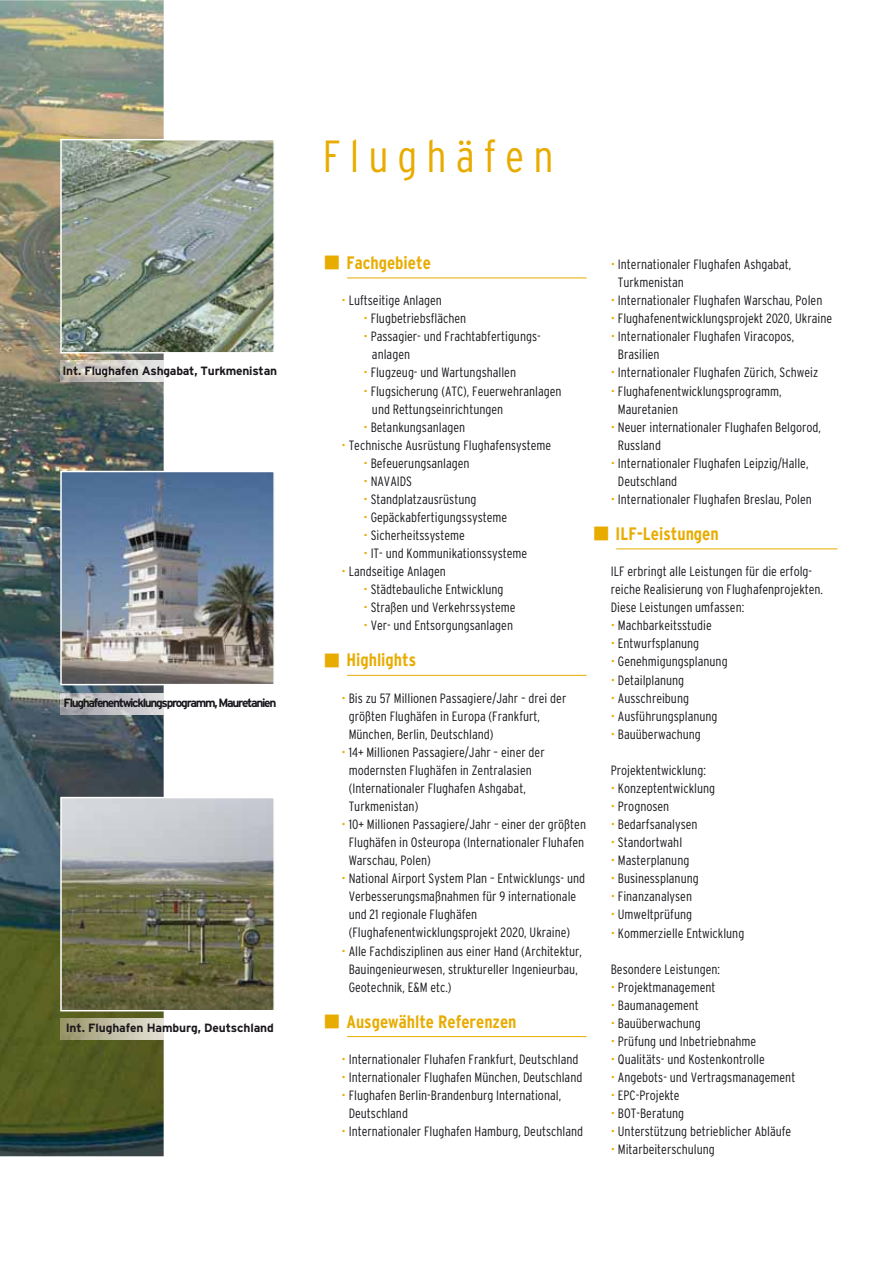
<style>
.page{position:relative;width:893px;height:1263px;background:#fff}
.page>*{position:absolute;margin:0;border:0;box-sizing:border-box;transform-origin:0 0}
.t1{font:300 condensed 45px "Interstate";letter-spacing:.2em;color:#e8ac00}
.t2{font:700 condensed 18px "Interstate";color:#e8ac00}
.t3{font:300 condensed 13.5px/18px "Interstate";color:#1a171c}
.t4{font:700 12px "Interstate";letter-spacing:-.02em;color:#1a171c}
.t5{font:700 12px "Interstate";letter-spacing:-.11em;color:#1a171c}
.s1{color:#e8ac00}
</style>
<div class="page">
<img style="left:0;top:0;width:164px;height:1156px">
<img style="left:63px;top:800px;width:209px;height:208px">
<div style="left:60px;top:797px;width:215px;height:214px;border:2px solid #fff"></div>
<img style="left:60px;top:1018px;width:104px;height:21px">
<img style="left:63px;top:474px;width:209px;height:208px">
<div style="left:60px;top:471px;width:215px;height:214px;border:2px solid #fff"></div>
<img style="left:60px;top:693px;width:104px;height:21px">
<img style="left:63px;top:142px;width:209px;height:209px">
<div style="left:60px;top:139px;width:215px;height:215px;border:2px solid #fff"></div>
<img style="left:60px;top:360px;width:104px;height:22px">
<hr style="left:616px;top:549px;width:221px;height:1px;background:#e8ac00">
<hr style="left:347px;top:278px;width:240px;height:1px;background:#e8ac00">
<hr style="left:347px;top:675px;width:240px;height:1px;background:#e8ac00">
<hr style="left:347px;top:1036px;width:240px;height:1px;background:#e8ac00">
<p class="t4" style="left:62px;top:366px;width:216px">Int. Flughafen Ashgabat, Turkmenistan</p>
<p class="t5" style="left:64px;top:698px;width:214px">Flughafenentwicklungsprogramm, Mauretanien</p>
<p class="t4" style="left:66px;top:1024px;width:210px">Int. Flughafen Hamburg, Deutschland</p>
<h1 class="t1" style="left:323px;top:139px;width:232px">Flughäfen</h1>
<h2 class="t2" style="left:346px;top:252px;width:86px">Fachgebiete</h2>
<p class="t3" style="left:341px;top:293px;width:102px"><span class="s1">•</span> Luftseitige Anlagen</p>
<p class="t3" style="left:363px;top:311px;width:104px"><span class="s1">•</span> Flugbetriebsflächen</p>
<p class="t3" style="left:372px;top:329px;width:170px;text-indent:-9px"><span class="s1">•</span> Passagier- und Frachtabfertigungs&shy;anlagen</p>
<p class="t3" style="left:363px;top:365px;width:154px"><span class="s1">•</span> Flugzeug- und Wartungshallen</p>
<p class="t3" style="left:372px;top:383px;width:191px;text-indent:-9px"><span class="s1">•</span> Flugsicherung (ATC), Feuerwehranlagen und Rettungseinrichtungen</p>
<p class="t3" style="left:363px;top:419px;width:103px"><span class="s1">•</span> Betankungsanlagen</p>
<p class="t3" style="left:341px;top:437px;width:211px"><span class="s1">•</span> Technische Ausrüstung Flughafensysteme</p>
<p class="t3" style="left:363px;top:455px;width:108px"><span class="s1">•</span> Befeuerungsanlagen</p>
<p class="t3" style="left:363px;top:473px;width:50px"><span class="s1">•</span> NAVAIDS</p>
<p class="t3" style="left:363px;top:491px;width:114px"><span class="s1">•</span> Standplatzausrüstung</p>
<p class="t3" style="left:363px;top:509px;width:145px"><span class="s1">•</span> Gepäckabfertigungssysteme</p>
<p class="t3" style="left:363px;top:527px;width:103px"><span class="s1">•</span> Sicherheitssysteme</p>
<p class="t3" style="left:363px;top:546px;width:165px"><span class="s1">•</span> IT- und Kommunikationssysteme</p>
<p class="t3" style="left:341px;top:564px;width:106px"><span class="s1">•</span> Landseitige Anlagen</p>
<p class="t3" style="left:363px;top:582px;width:141px"><span class="s1">•</span> Städtebauliche Entwicklung</p>
<p class="t3" style="left:363px;top:600px;width:154px"><span class="s1">•</span> Straßen und Verkehrssysteme</p>
<p class="t3" style="left:363px;top:618px;width:151px"><span class="s1">•</span> Ver- und Entsorgungsanlagen</p>
<h2 class="t2" style="left:346px;top:650px;width:71px">Highlights</h2>
<p class="t3" style="left:349px;top:690px;width:219px;text-indent:-7px"><span class="s1">•</span> Bis zu 57 Millionen Passagiere/Jahr – drei der größten Flughäfen in Europa (Frankfurt,<br>München, Berlin, Deutschland)</p>
<p class="t3" style="left:349px;top:744px;width:198px;text-indent:-7px"><span class="s1">•</span> 14+ Millionen Passagiere/Jahr – einer der modernsten Flughäfen in Zentralasien (Internationaler Flughafen Ashgabat, Turkmenistan)</p>
<p class="t3" style="left:349px;top:816px;width:239px;text-indent:-7px"><span class="s1">•</span> 10+ Millionen Passagiere/Jahr – einer der größten<br>Flughäfen in Osteuropa (Internationaler Fluhafen<br>Warschau, Polen)</p>
<p class="t3" style="left:349px;top:871px;width:238px;text-indent:-7px"><span class="s1">•</span> National Airport System Plan – Entwicklungs- und Verbesserungsmaßnahmen für 9 internationale und 21 regionale Flughäfen (Flughafenentwicklungsprojekt 2020, Ukraine)</p>
<p class="t3" style="left:349px;top:943px;width:235px;text-indent:-7px"><span class="s1">•</span> Alle Fachdisziplinen aus einer Hand (Architektur,<br>Bauingenieurwesen, struktureller Ingenieurbau,<br>Geotechnik, E&amp;M etc.)</p>
<h2 class="t2" style="left:346px;top:1011px;width:172px">Ausgewählte Referenzen</h2>
<p class="t3" style="left:341px;top:1051px;width:238px"><span class="s1">•</span> Internationaler Fluhafen Frankfurt, Deutschland</p>
<p class="t3" style="left:341px;top:1069px;width:242px"><span class="s1">•</span> Internationaler Flughafen München, Deutschland</p>
<p class="t3" style="left:349px;top:1087px;width:214px;text-indent:-7px"><span class="s1">•</span> Flughafen Berlin-Brandenburg International,<br>Deutschland</p>
<p class="t3" style="left:341px;top:1124px;width:243px"><span class="s1">•</span> Internationaler Flughafen Hamburg, Deutschland</p>
<p class="t3" style="left:618px;top:256px;width:175px;text-indent:-7px"><span class="s1">•</span> Internationaler Flughafen Ashgabat,<br>Turkmenistan</p>
<p class="t3" style="left:611px;top:293px;width:213px"><span class="s1">•</span> Internationaler Flughafen Warschau, Polen</p>
<p class="t3" style="left:611px;top:311px;width:223px"><span class="s1">•</span> Flughafenentwicklungsprojekt 2020, Ukraine</p>
<p class="t3" style="left:618px;top:329px;width:178px;text-indent:-7px"><span class="s1">•</span> Internationaler Flughafen Viracopos,<br>Brasilien</p>
<p class="t3" style="left:611px;top:365px;width:209px"><span class="s1">•</span> Internationaler Flughafen Zürich, Schweiz</p>
<p class="t3" style="left:618px;top:383px;width:165px;text-indent:-7px"><span class="s1">•</span> Flughafenentwicklungsprogramm,<br>Mauretanien</p>
<p class="t3" style="left:618px;top:419px;width:205px;text-indent:-7px"><span class="s1">•</span> Neuer internationaler Flughafen Belgorod,<br>Russland</p>
<p class="t3" style="left:618px;top:455px;width:192px;text-indent:-7px"><span class="s1">•</span> Internationaler Flughafen Leipzig/Halle,<br>Deutschland</p>
<p class="t3" style="left:611px;top:491px;width:203px"><span class="s1">•</span> Internationaler Flughafen Breslau, Polen</p>
<h2 class="t2" style="left:615px;top:523px;width:105px">ILF-Leistungen</h2>
<p class="t3" style="left:611px;top:564px;width:214px">ILF erbringt alle Leistungen für die erfolg&shy;reiche Realisierung von Flughafenprojekten.<br>Diese Leistungen umfassen:</p>
<p class="t3" style="left:611px;top:618px;width:103px"><span class="s1">•</span> Machbarkeitsstudie</p>
<p class="t3" style="left:611px;top:636px;width:90px"><span class="s1">•</span> Entwurfsplanung</p>
<p class="t3" style="left:611px;top:654px;width:118px"><span class="s1">•</span> Genehmigungsplanung</p>
<p class="t3" style="left:611px;top:672px;width:75px"><span class="s1">•</span> Detailplanung</p>
<p class="t3" style="left:611px;top:690px;width:80px"><span class="s1">•</span> Ausschreibung</p>
<p class="t3" style="left:611px;top:708px;width:108px"><span class="s1">•</span> Ausführungsplanung</p>
<p class="t3" style="left:611px;top:726px;width:92px"><span class="s1">•</span> Bauüberwachung</p>
<p class="t3" style="left:611px;top:762px;width:97px">Projektentwicklung:</p>
<p class="t3" style="left:611px;top:780px;width:106px"><span class="s1">•</span> Konzeptentwicklung</p>
<p class="t3" style="left:611px;top:798px;width:60px"><span class="s1">•</span> Prognosen</p>
<p class="t3" style="left:611px;top:816px;width:88px"><span class="s1">•</span> Bedarfsanalysen</p>
<p class="t3" style="left:611px;top:835px;width:73px"><span class="s1">•</span> Standortwahl</p>
<p class="t3" style="left:611px;top:853px;width:80px"><span class="s1">•</span> Masterplanung</p>
<p class="t3" style="left:611px;top:871px;width:90px"><span class="s1">•</span> Businessplanung</p>
<p class="t3" style="left:611px;top:889px;width:83px"><span class="s1">•</span> Finanzanalysen</p>
<p class="t3" style="left:611px;top:907px;width:83px"><span class="s1">•</span> Umweltprüfung</p>
<p class="t3" style="left:611px;top:925px;width:135px"><span class="s1">•</span> Kommerzielle Entwicklung</p>
<p class="t3" style="left:611px;top:961px;width:111px">Besondere Leistungen:</p>
<p class="t3" style="left:611px;top:979px;width:106px"><span class="s1">•</span> Projektmanagement</p>
<p class="t3" style="left:611px;top:997px;width:90px"><span class="s1">•</span> Baumanagement</p>
<p class="t3" style="left:611px;top:1015px;width:92px"><span class="s1">•</span> Bauüberwachung</p>
<p class="t3" style="left:611px;top:1033px;width:147px"><span class="s1">•</span> Prüfung und Inbetriebnahme</p>
<p class="t3" style="left:611px;top:1051px;width:156px"><span class="s1">•</span> Qualitäts- und Kostenkontrolle</p>
<p class="t3" style="left:611px;top:1069px;width:186px"><span class="s1">•</span> Angebots- und Vertragsmanagement</p>
<p class="t3" style="left:611px;top:1087px;width:70px"><span class="s1">•</span> EPC-Projekte</p>
<p class="t3" style="left:611px;top:1106px;width:75px"><span class="s1">•</span> BOT-Beratung</p>
<p class="t3" style="left:611px;top:1124px;width:182px"><span class="s1">•</span> Unterstützung betrieblicher Abläufe</p>
<p class="t3" style="left:611px;top:1142px;width:106px"><span class="s1">•</span> Mitarbeiterschulung</p>
</div>
